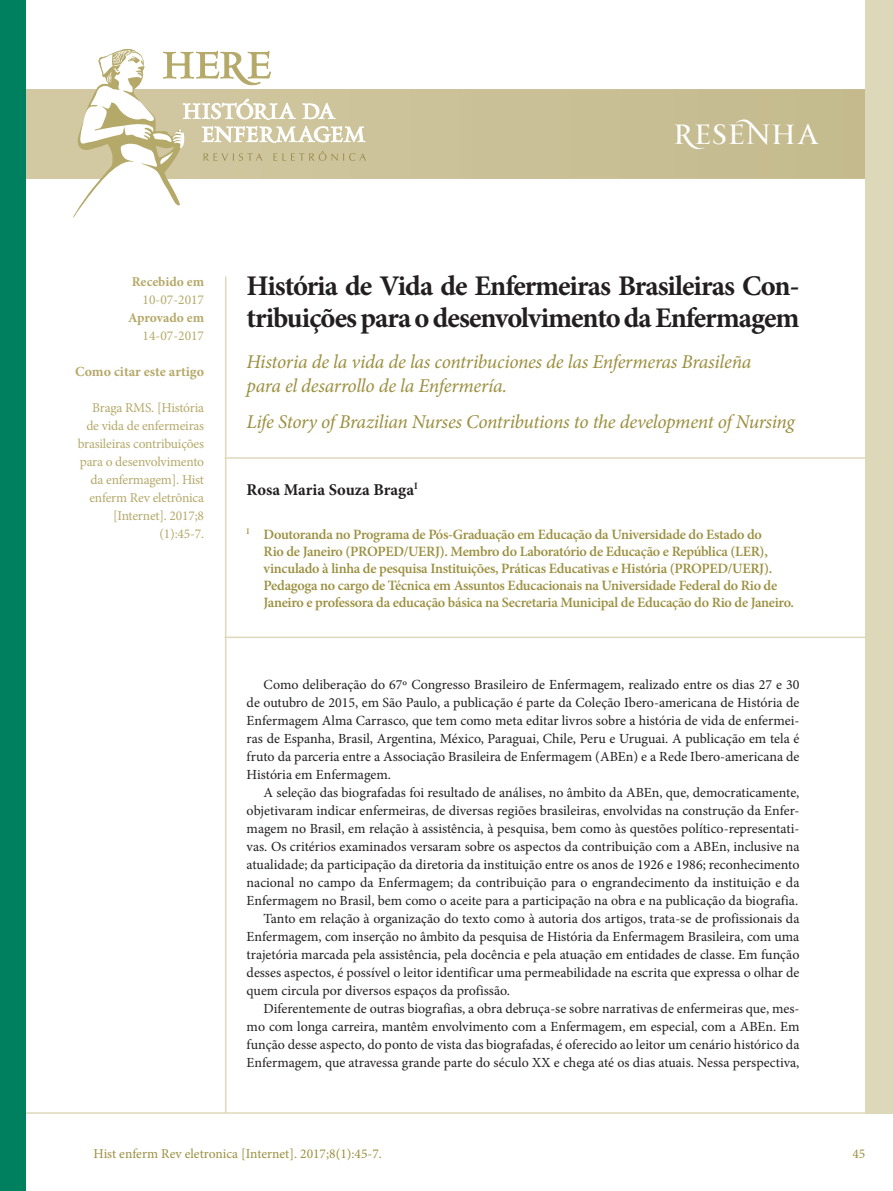
<style>
.page{position:relative;width:893px;height:1191px;background:#fff}
.page>*{position:absolute;margin:0;border:0;box-sizing:border-box;transform-origin:0 0}
.t1{font:700 28.5px/31.5px "Minion Pro";letter-spacing:-.035em;color:#231f20}
.t2{font:27px "PF Monumenta Pro";letter-spacing:-.005em;color:#fff}
.t3{font:italic 19.5px/24px "Minion Pro";letter-spacing:-.015em;color:#9b8f3f}
.t4{font:700 16.5px "Minion Pro";color:#231f20}
.t5{font:600 14.25px/17.1px "Minion Pro";letter-spacing:-.02em;color:#9b8f3f}
.t6{font:13.95px/18px "Minion Pro";color:#231f20;text-align:justify}
.t7{font:700 13.95px "Minion Pro";color:#b5a96a}
.t8{font:13.5px/18px "Minion Pro";letter-spacing:-.015em;color:#b5a96a;text-align:right}
.t9{font:13.5px "Minion Pro";color:#9b8f3f}
.t10{font:700 13.5px "Minion Pro";letter-spacing:-.005em;color:#b5a96a}
</style>
<div class="page">
<svg style="left:26px;top:89px;width:839px;height:90px;background:#c9bf95"></svg>
<hr style="left:225px;top:276px;width:1px;height:837px;background:#ded8bb">
<div style="left:865px;top:0;width:28px;height:1113px;background:#ded8bb"></div>
<hr style="left:0;top:1112px;width:893px;height:1px;background:#ded8bb">
<div style="left:0;top:0;width:26px;height:1191px;background:#00805f"></div>
<svg style="left:70px;top:49px;width:295px;height:169px"></svg>
<hr style="left:225px;top:457px;width:668px;height:2px;background:#ded8bb">
<hr style="left:225px;top:636px;width:668px;height:2px;background:#ded8bb">
<h2 class="t2" style="left:673px;top:117px;width:148px">RESENHA</h2>
<p class="t10" style="left:132px;top:272px;width:74px">Recebido em</p>
<p class="t8" style="left:143px;top:291px;width:63px">10-07-2017</p>
<p class="t10" style="left:128px;top:308px;width:77px">Aprovado em</p>
<p class="t8" style="left:143px;top:327px;width:63px">14-07-2017</p>
<p class="t7" style="left:75px;top:362px;width:131px">Como citar este artigo</p>
<p class="t8" style="left:78px;top:399px;width:128px">Braga RMS. [História de vida de enfermeiras brasileiras contribuições para o desenvolvimento da enfermagem]. Hist enferm Rev eletrônica [Internet]. 2017;8 (1):45-7.</p>
<h1 class="t1" style="left:247px;top:270px;width:554px">História de Vida de Enfermeiras Brasileiras Con&shy;tribuições para o desenvolvimento da Enfermagem</h1>
<h3 class="t3" style="left:247px;top:349px;width:506px">Historia de la vida de las contribuciones de las Enfermeras Brasileña para el desarrollo de la Enfermería.</h3>
<h3 class="t3" style="left:247px;top:410px;width:550px">Life Story of Brazilian Nurses Contributions to the development of Nursing</h3>
<p class="t4" style="left:247px;top:478px;width:173px">Rosa Maria Souza Braga<sup>I</sup></p>
<p class="t5" style="left:264px;top:525px;width:532px;text-indent:-17px"><sup>I</sup> Doutoranda no Programa de Pós-Graduação em Educação da Universidade do Estado do<br>Rio de Janeiro (PROPED/UERJ). Membro do Laboratório de Educação e República (LER), vinculado à linha de pesquisa Instituições, Práticas Educativas e História (PROPED/UERJ).<br>Pedagoga no cargo de Técnica em Assuntos Educacionais na Universidade Federal do Rio de Janeiro e professora da educação básica na Secretaria Municipal de Educação do Rio de Janeiro.</p>
<p class="t6" style="left:247px;top:675px;width:554px;text-indent:17px">Como deliberação do 67º Congresso Brasileiro de Enfermagem, realizado entre os dias 27 e 30 de outubro de 2015, em São Paulo, a publicação é parte da Coleção Ibero-americana de História de Enfermagem Alma Carrasco, que tem como meta editar livros sobre a história de vida de enfermei&shy;ras de Espanha, Brasil, Argentina, México, Paraguai, Chile, Peru e Uruguai. A publicação em tela é fruto da parceria entre a Associação Brasileira de Enfermagem (ABEn) e a Rede Ibero-americana de História em Enfermagem.</p>
<p class="t6" style="left:264px;top:783px;width:537px">A seleção das biografadas foi resultado de análises, no âmbito da ABEn, que, democraticamente,</p>
<p class="t6" style="left:247px;top:801px;width:554px">objetivaram indicar enfermeiras, de diversas regiões brasileiras, envolvidas na construção da Enfer-</p>
<p class="t6" style="left:247px;top:819px;width:554px">magem no Brasil, em relação à assistência, à pesquisa, bem como às questões político-representati-</p>
<p class="t6" style="left:247px;top:837px;width:554px">vas. Os critérios examinados versaram sobre os aspectos da contribuição com a ABEn, inclusive na</p>
<p class="t6" style="left:247px;top:855px;width:554px">atualidade; da participação da diretoria da instituição entre os anos de 1926 e 1986; reconhecimento</p>
<p class="t6" style="left:247px;top:873px;width:554px">nacional no campo da Enfermagem; da contribuição para o engrandecimento da instituição e da</p>
<p class="t6" style="left:247px;top:891px;width:553px">Enfermagem no Brasil, bem como o aceite para a participação na obra e na publicação da biografia.</p>
<p class="t6" style="left:264px;top:909px;width:537px">Tanto em relação à organização do texto como à autoria dos artigos, trata-se de profissionais da</p>
<p class="t6" style="left:247px;top:927px;width:554px">Enfermagem, com inserção no âmbito da pesquisa de História da Enfermagem Brasileira, com uma</p>
<p class="t6" style="left:247px;top:945px;width:554px">trajetória marcada pela assistência, pela docência e pela atuação em entidades de classe. Em função</p>
<p class="t6" style="left:247px;top:963px;width:554px">desses aspectos, é possível o leitor identificar uma permeabilidade na escrita que expressa o olhar de</p>
<p class="t6" style="left:247px;top:981px;width:265px">quem circula por diversos espaços da profissão.</p>
<p class="t6" style="left:264px;top:999px;width:537px">Diferentemente de outras biografias, a obra debruça-se sobre narrativas de enfermeiras que, mes-</p>
<p class="t6" style="left:247px;top:1017px;width:554px">mo com longa carreira, mantêm envolvimento com a Enfermagem, em especial, com a ABEn. Em</p>
<p class="t6" style="left:247px;top:1035px;width:554px">função desse aspecto, do ponto de vista das biografadas, é oferecido ao leitor um cenário histórico da</p>
<p class="t6" style="left:247px;top:1053px;width:554px">Enfermagem, que atravessa grande parte do século XX e chega até os dias atuais. Nessa perspectiva,</p>
<p class="t9" style="left:94px;top:1144px;width:290px">Hist enferm Rev eletronica [Internet]. 2017;8(1):45-7.</p>
<p class="t9" style="left:852px;top:1144px;width:14px">45</p>
</div>
